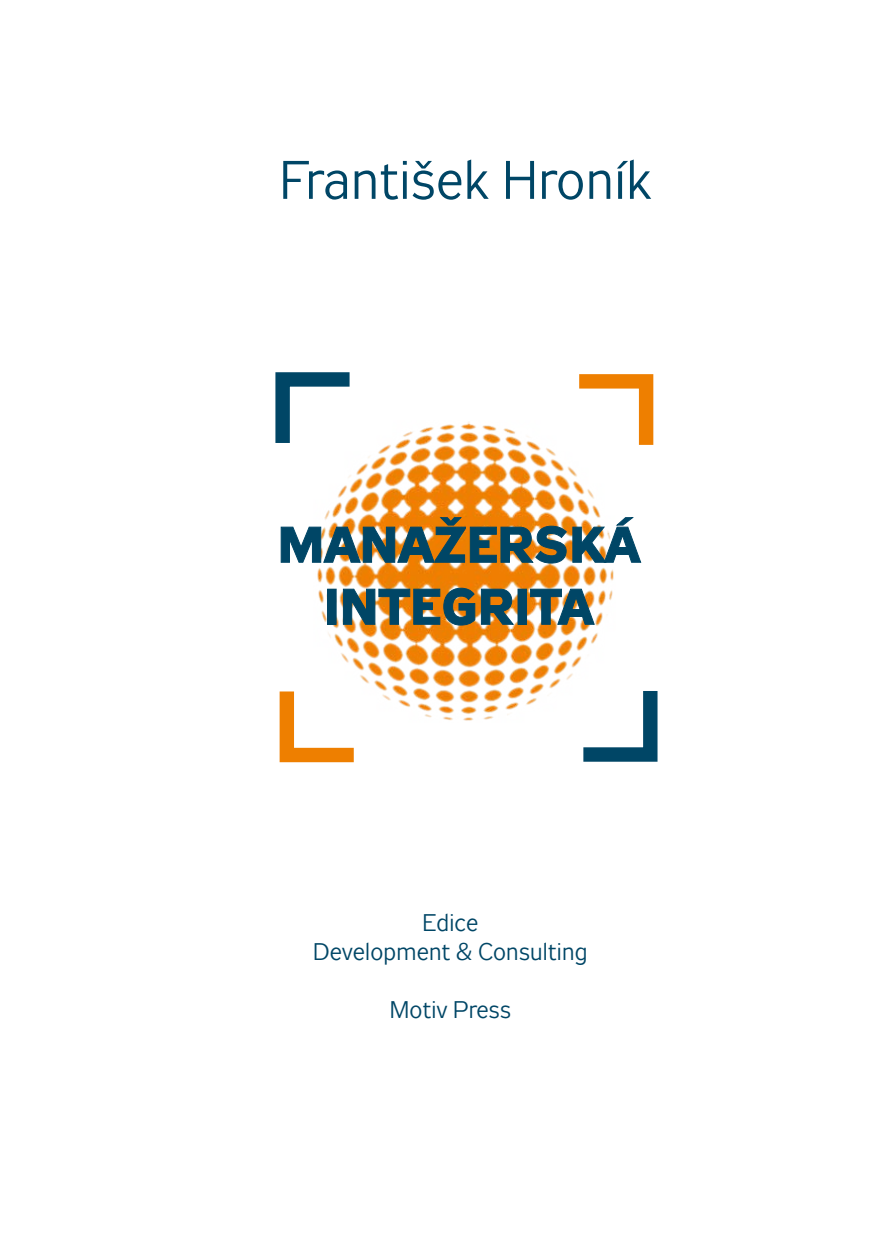
<style>
.page{position:relative;width:896px;height:1252px;background:#fff}
.page>*{position:absolute;margin:0;border:0;box-sizing:border-box;transform-origin:0 0}
.t1{font:54px "Zeppelin 31";letter-spacing:.01em;color:#004666}
.t2{font:700 50px "Zeppelin 32";letter-spacing:.02em;color:#004666}
.t3{font:24px/28.8px "Zeppelin 31";letter-spacing:.01em;color:#004666;text-align:center}
</style>
<div class="page">
<img style="left:317px;top:422px;width:297px;height:299px">
<svg style="left:279px;top:677px;width:89px;height:86px"></svg>
<svg style="left:275px;top:372px;width:89px;height:85px"></svg>
<svg style="left:569px;top:676px;width:89px;height:86px"></svg>
<svg style="left:564px;top:374px;width:90px;height:85px"></svg>
<svg style="left:280px;top:516px;width:362px;height:48px"></svg>
<div style="left:327px;top:588px;width:9px;height:36px;border:1px solid #004666"></div>
<img style="left:342px;top:587px;width:173px;height:39px">
<div style="left:517px;top:588px;width:10px;height:36px;border:1px solid #004666"></div>
<svg style="left:529px;top:588px;width:66px;height:37px"></svg>
<p class="t1" style="left:279px;top:151px;width:373px">František Hroník</p>
<p class="t2" style="left:278px;top:515px;width:363px">MANAŽERSKÁ</p>
<p class="t2" style="left:324px;top:577px;width:270px">INTEGRITA</p>
<p class="t3" style="left:313px;top:910px;width:276px">Edice<br>Development &amp; Consulting</p>
<p class="t3" style="left:390px;top:997px;width:123px">Motiv Press</p>
</div>
